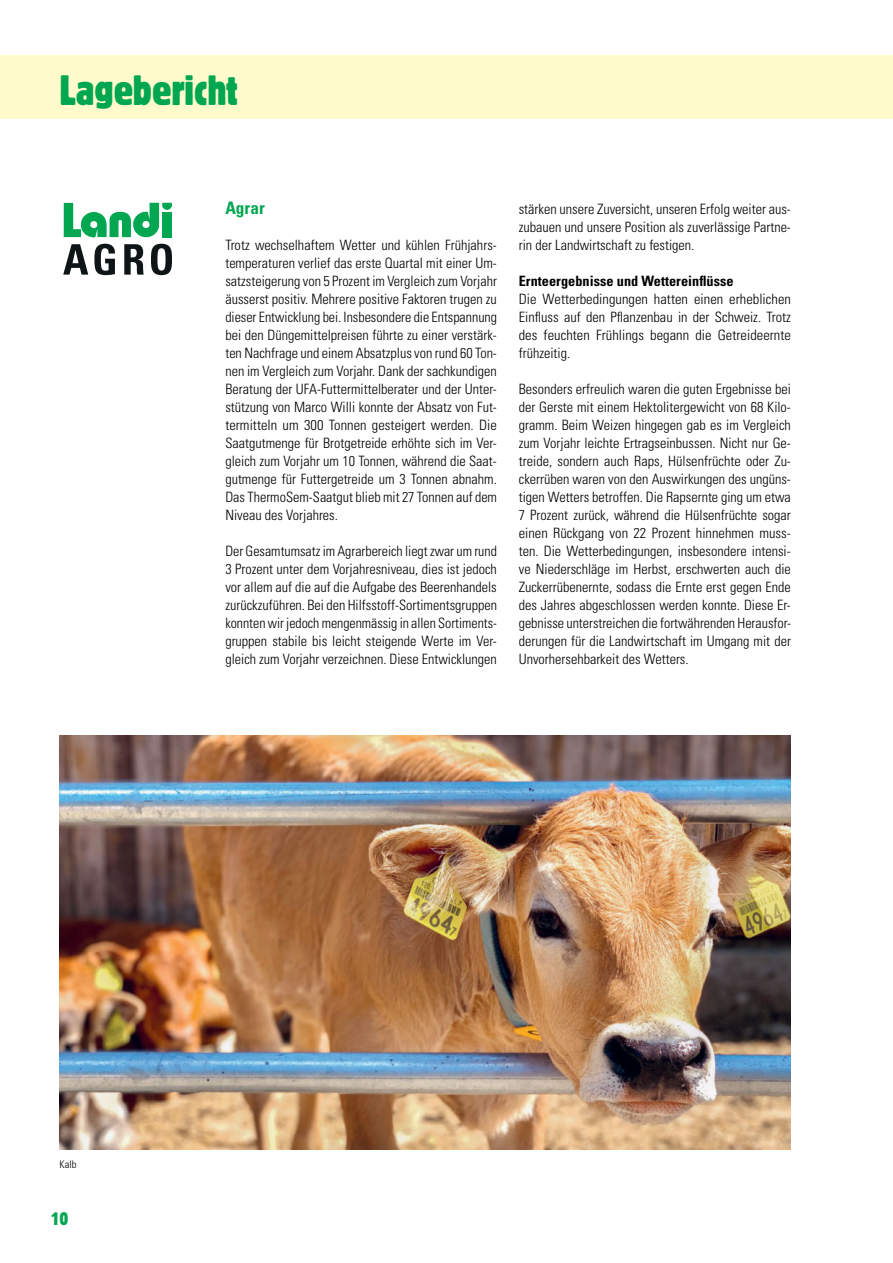
<style>
.page{position:relative;width:893px;height:1263px;background:#fff}
.page>*{position:absolute;margin:0;border:0;box-sizing:border-box;transform-origin:0 0}
.t1{font:condensed 42px "Block Pro";color:#00a650}
.t2{font:condensed 18px "Block Pro";color:#00a650}
.t3{font:700 condensed 17.25px "Univers LT Std";letter-spacing:.005em;color:#00a650}
.t4{font:300 condensed 14.25px/18px "Univers LT Std";color:#000;text-align:justify}
.t5{font:700 condensed 14.25px "Univers LT Std";letter-spacing:.005em;color:#000}
.t6{font:300 condensed 10.5px "Univers LT Std";color:#000}
</style>
<div class="page">
<img style="left:60px;top:736px;width:731px;height:414px">
<div style="left:0;top:55px;width:893px;height:64px;background:#fffbcc"></div>
<svg style="left:64px;top:203px;width:108px;height:35px"></svg>
<svg style="left:63px;top:244px;width:25px;height:31px"></svg>
<svg style="left:94px;top:244px;width:21px;height:31px"></svg>
<svg style="left:124px;top:244px;width:20px;height:31px"></svg>
<svg style="left:151px;top:244px;width:21px;height:31px"></svg>
<h1 class="t1" style="left:60px;top:63px;width:180px">Lagebericht</h1>
<p class="t3" style="left:225px;top:197px;width:41px">Agrar</p>
<p class="t4" style="left:225px;top:236px;width:273px">Trotz wechselhaftem Wetter und kühlen Frühjahrs&shy;temperaturen verlief das erste Quartal mit einer Um&shy;satzsteigerung von 5 Prozent im Vergleich zum Vorjahr äusserst positiv. Mehrere positive Faktoren trugen zu dieser Entwicklung bei. Insbesondere die Entspannung bei den Düngemittelpreisen führte zu einer verstärk&shy;ten Nachfrage und einem Absatzplus von rund 60 Ton&shy;nen im Vergleich zum Vorjahr. Dank der sachkundigen Beratung der UFA-Futtermittelberater und der Unter&shy;stützung von Marco Willi konnte der Absatz von Fut&shy;termitteln um 300 Tonnen gesteigert werden. Die Saatgutmenge für Brotgetreide erhöhte sich im Ver&shy;gleich zum Vorjahr um 10 Tonnen, während die Saat&shy;gutmenge für Futtergetreide um 3 Tonnen abnahm.<br>Das ThermoSem-Saatgut blieb mit 27 Tonnen auf dem Niveau des Vorjahres.</p>
<p class="t4" style="left:225px;top:542px;width:273px">Der Gesamtumsatz im Agrarbereich liegt zwar um rund 3 Prozent unter dem Vorjahresniveau, dies ist jedoch vor allem auf die auf die Aufgabe des Beerenhandels zurückzuführen. Bei den Hilfsstoff-Sortimentsgruppen konnten wir jedoch mengenmässig in allen Sortiments&shy;gruppen stabile bis leicht steigende Werte im Ver&shy;gleich zum Vorjahr verzeichnen. Diese Entwicklungen</p>
<p class="t4" style="left:519px;top:200px;width:274px">stärken unsere Zuversicht, unseren Erfolg weiter aus&shy;zubauen und unsere Position als zuverlässige Partne&shy;rin der Landwirtschaft zu festigen.</p>
<p class="t5" style="left:519px;top:272px;width:216px">Ernteergebnisse und Wettereinflüsse</p>
<p class="t4" style="left:519px;top:290px;width:274px">Die Wetterbedingungen hatten einen erheblichen Einfluss auf den Pflanzenbau in der Schweiz. Trotz des feuchten Frühlings begann die Getreideernte frühzeitig.</p>
<p class="t4" style="left:519px;top:380px;width:274px">Besonders erfreulich waren die guten Ergebnisse bei der Gerste mit einem Hektolitergewicht von 68 Kilo&shy;gramm. Beim Weizen hingegen gab es im Vergleich zum Vorjahr leichte Ertragseinbussen. Nicht nur Ge&shy;treide, sondern auch Raps, Hülsenfrüchte oder Zu&shy;ckerrüben waren von den Auswirkungen des ungüns&shy;tigen Wetters betroffen. Die Rapsernte ging um etwa 7 Prozent zurück, während die Hülsenfrüchte sogar einen Rückgang von 22 Prozent hinnehmen muss&shy;ten. Die Wetterbedingungen, insbesondere intensi&shy;ve Niederschläge im Herbst, erschwerten auch die Zuckerrübenernte, sodass die Ernte erst gegen Ende des Jahres abgeschlossen werden konnte. Diese Er&shy;gebnisse unterstreichen die fortwährenden Herausfor&shy;derungen für die Landwirtschaft im Umgang mit der Unvorhersehbarkeit des Wetters.</p>
<p class="t6" style="left:60px;top:1158px;width:19px">Kalb</p>
<p class="t2" style="left:51px;top:1207px;width:19px">10</p>
</div>
